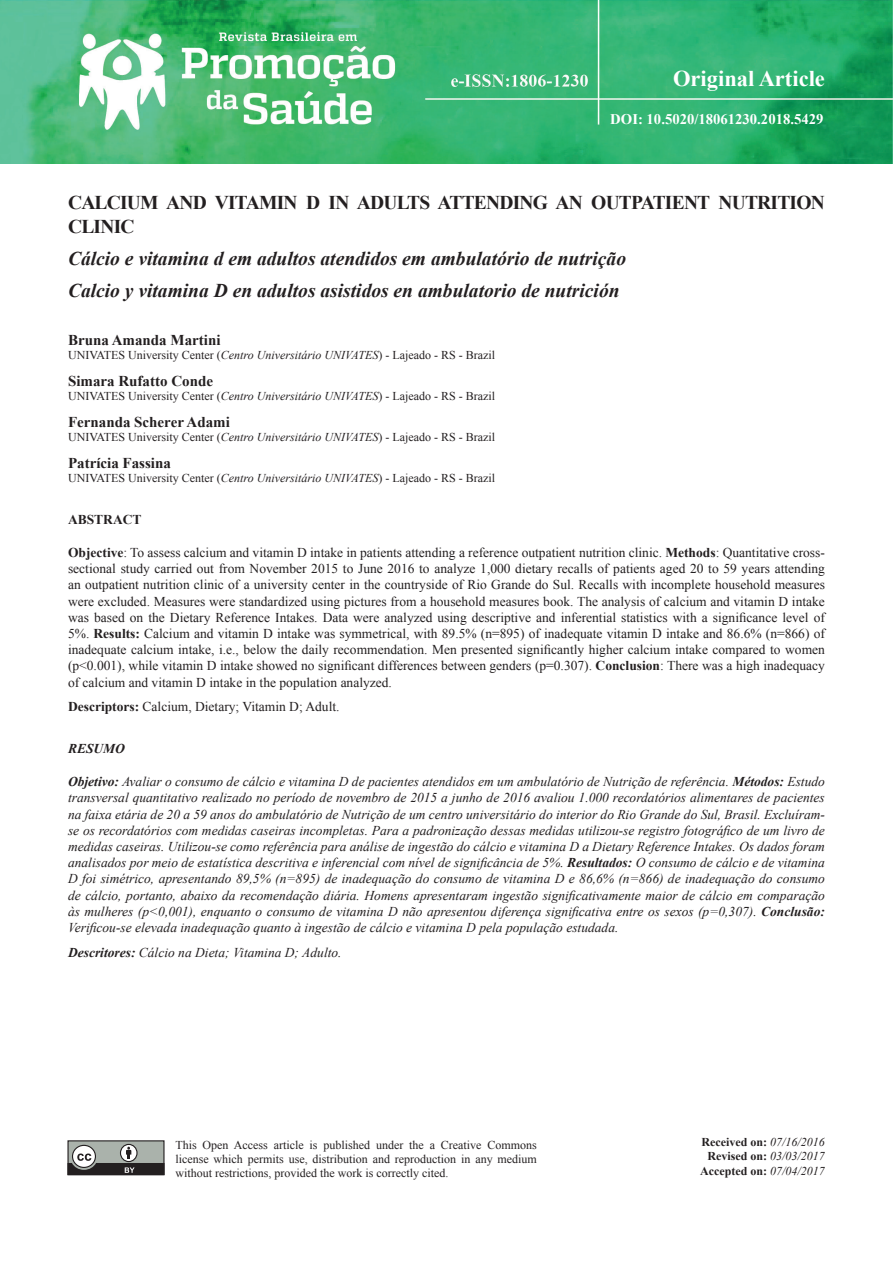
<style>
.page{position:relative;width:893px;height:1263px;background:#fff}
.page>*{position:absolute;margin:0;border:0;box-sizing:border-box;transform-origin:0 0}
.t1{font:700 22.5px "Times New Roman";color:#fff}
.t2{font:italic 700 19.5px/32.2px "Times New Roman";color:#231f20}
.t3{font:700 19.5px/23.4px "Times New Roman";letter-spacing:-.04em;color:#231f20}
.t4{font:700 15px "Times New Roman";color:#231f20}
.t5{font:700 14.7px "Times New Roman";color:#fff}
.t6{font:italic 13.5px/16.2px "Times New Roman";color:#231f20;text-align:justify}
.t7{font:13.5px/16.2px "Times New Roman";color:#231f20;text-align:justify}
.t8{font:700 13.5px "Times New Roman";color:#231f20}
.t9{font:italic 700 13.5px "Times New Roman";color:#231f20}
.t10{font:12px/14.4px "Times New Roman";color:#231f20;text-align:justify}
.t11{font:700 12px/14.4px "Times New Roman";color:#231f20;text-align:right}
.s1{font-style:italic}
.s2{font-weight:700}
.s3{font-weight:400;font-style:italic}
</style>
<div class="page">
<img style="left:0;top:0;width:893px;height:164px">
<div style="left:68px;top:1141px;width:96px;height:33px;background:#aab2ab"></div>
<svg style="left:120px;top:1144px;width:17px;height:17px"></svg>
<div style="left:120px;top:1144px;width:18px;height:18px;border:1px solid #231f20;border-radius:50%"></div>
<div style="left:72px;top:1145px;width:24px;height:23px;border:1px solid #231f20;border-radius:50%"></div>
<svg style="left:67px;top:1147px;width:98px;height:28px"></svg>
<h1 class="t1" style="left:673px;top:62px;width:153px">Original Article</h1>
<p class="t5" style="left:610px;top:109px;width:215px">DOI: 10.5020/18061230.2018.5429</p>
<h2 class="t3" style="left:68px;top:190px;width:758px">CALCIUM AND VITAMIN D IN ADULTS ATTENDING AN OUTPATIENT NUTRITION<br>CLINIC</h2>
<h2 class="t2" style="left:68px;top:242px;width:559px">Cálcio e vitamina d em adultos atendidos em ambulatório de nutrição<br>Calcio y vitamina D en adultos asistidos en ambulatorio de nutrición</h2>
<p class="t4" style="left:68px;top:329px;width:154px">Bruna Amanda Martini</p>
<p class="t10" style="left:68px;top:348px;width:428px">UNIVATES University Center (<span class="s1">Centro Universitário UNIVATES</span>) - Lajeado - RS - Brazil</p>
<p class="t4" style="left:68px;top:370px;width:146px">Simara Rufatto Conde</p>
<p class="t10" style="left:68px;top:389px;width:428px">UNIVATES University Center (<span class="s1">Centro Universitário UNIVATES</span>) - Lajeado - RS - Brazil</p>
<p class="t4" style="left:68px;top:411px;width:163px">Fernanda Scherer Adami</p>
<p class="t10" style="left:68px;top:430px;width:428px">UNIVATES University Center (<span class="s1">Centro Universitário UNIVATES</span>) - Lajeado - RS - Brazil</p>
<p class="t4" style="left:68px;top:452px;width:104px">Patrícia Fassina</p>
<p class="t10" style="left:68px;top:471px;width:428px">UNIVATES University Center (<span class="s1">Centro Universitário UNIVATES</span>) - Lajeado - RS - Brazil</p>
<p class="t8" style="left:68px;top:510px;width:75px">ABSTRACT</p>
<p class="t7" style="left:68px;top:544px;width:758px"><span class="s2">Objective</span>: To assess calcium and vitamin D intake in patients attending a reference outpatient nutrition clinic. <span class="s2">Methods</span>: Quantitative cross&shy;sectional study carried out from November 2015 to June 2016 to analyze 1,000 dietary recalls of patients aged 20 to 59 years attending an outpatient nutrition clinic of a university center in the countryside of Rio Grande do Sul. Recalls with incomplete household measures were excluded. Measures were standardized using pictures from a household measures book. The analysis of calcium and vitamin D intake was based on the Dietary Reference Intakes. Data were analyzed using descriptive and inferential statistics with a significance level of 5%. <span class="s2">Results:</span> Calcium and vitamin D intake was symmetrical, with 89.5% (n=895) of inadequate vitamin D intake and 86.6% (n=866) of inadequate calcium intake, i.e., below the daily recommendation. Men presented significantly higher calcium intake compared to women (p&lt;0.001), while vitamin D intake showed no significant differences between genders (p=0.307). <span class="s2">Conclusion</span>: There was a high inadequacy of calcium and vitamin D intake in the population analyzed.</p>
<p class="t7" style="left:68px;top:698px;width:273px"><span class="s2">Descriptors:</span> Calcium, Dietary; Vitamin D; Adult.</p>
<p class="t9" style="left:68px;top:739px;width:59px">RESUMO</p>
<p class="t6" style="left:68px;top:773px;width:758px"><span class="s2">Objetivo:</span> Avaliar o consumo de cálcio e vitamina D de pacientes atendidos em um ambulatório de Nutrição de referência. <span class="s2">Métodos:</span> Estudo transversal quantitativo realizado no período de novembro de 2015 a junho de 2016 avaliou 1.000 recordatórios alimentares de pacientes na faixa etária de 20 a 59 anos do ambulatório de Nutrição de um centro universitário do interior do Rio Grande do Sul, Brasil. Excluíram&shy;se os recordatórios com medidas caseiras incompletas. Para a padronização dessas medidas utilizou-se registro fotográfico de um livro de medidas caseiras. Utilizou-se como referência para análise de ingestão do cálcio e vitamina D a Dietary Reference Intakes. Os dados foram analisados por meio de estatística descritiva e inferencial com nível de significância de 5%. <span class="s2">Resultados:</span> O consumo de cálcio e de vitamina D foi simétrico, apresentando 89,5% (n=895) de inadequação do consumo de vitamina D e 86,6% (n=866) de inadequação do consumo de cálcio, portanto, abaixo da recomendação diária. Homens apresentaram ingestão significativamente maior de cálcio em comparação às mulheres (p&lt;0,001), enquanto o consumo de vitamina D não apresentou diferença significativa entre os sexos (p=0,307). <span class="s2">Conclusão:<br></span>Verificou-se elevada inadequação quanto à ingestão de cálcio e vitamina D pela população estudada.</p>
<p class="t6" style="left:68px;top:944px;width:275px"><span class="s2">Descritores:</span> Cálcio na Dieta; Vitamina D; Adulto.</p>
<p class="t10" style="left:175px;top:1137px;width:363px">This Open Access article is published under the a Creative Commons license which permits use, distribution and reproduction in any medium without restrictions, provided the work is correctly cited.</p>
<p class="t11" style="left:700px;top:1134px;width:126px">Received on: <span class="s3">07/16/2016<br></span>Revised on: <span class="s3">03/03/2017<br></span>Accepted on: <span class="s3">07/04/2017</span></p>
</div>
